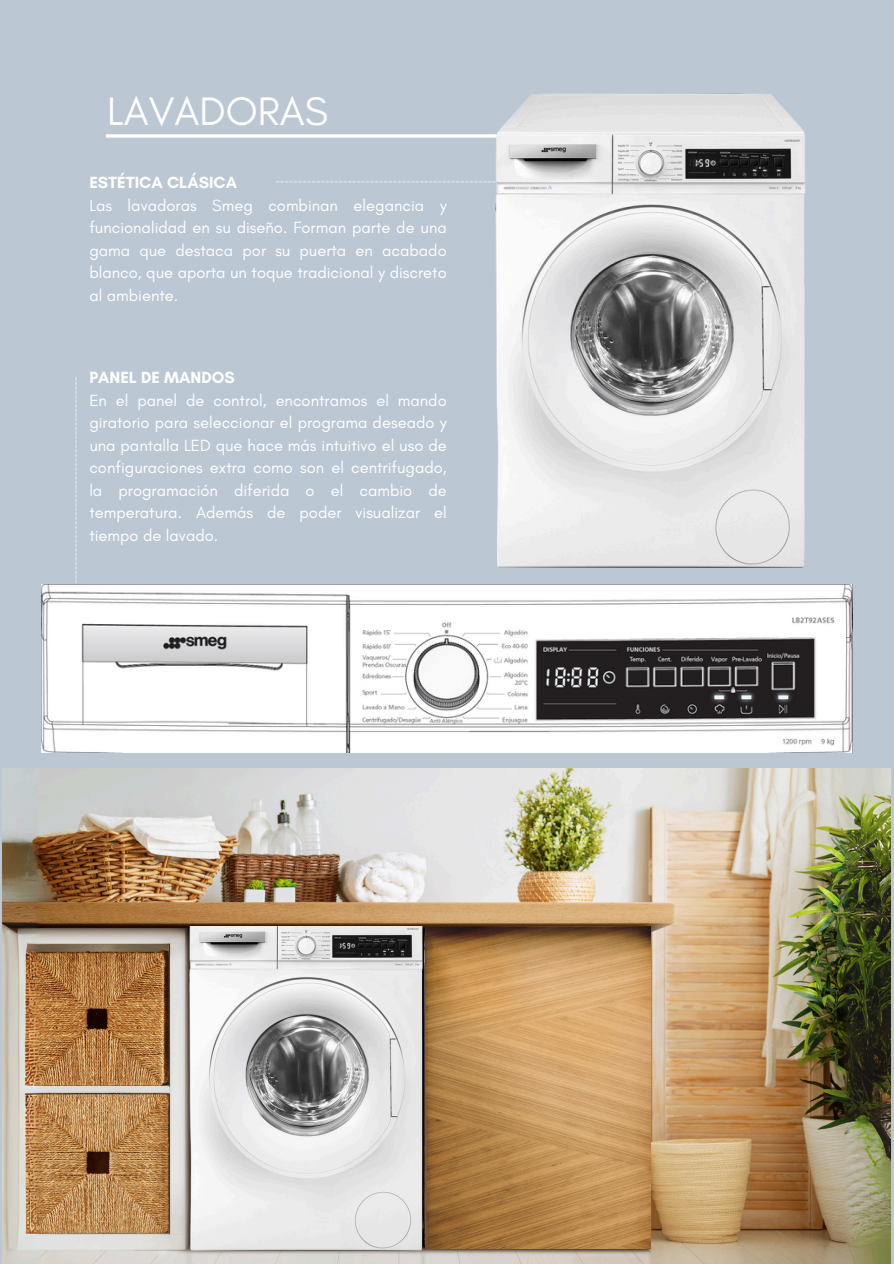
<style>
.page{position:relative;width:894px;height:1264px;background:#fff}
.page>*{position:absolute;margin:0;border:0;box-sizing:border-box;transform-origin:0 0}
.t1{font:40.5px "Glacial Indifference";color:#fff}
.t2{font:16.5px/22.5px "Glacial Indifference";color:#fff;text-align:justify}
.t3{font:700 16.5px "Glacial Indifference";color:#fff}
</style>
<div class="page">
<div style="left:0;top:0;width:893px;height:1263px;background:#bcc7d4"></div>
<svg style="left:106px;top:134px;width:384px;height:4px"></svg>
<svg style="left:276px;top:181px;width:214px;height:1px"></svg>
<img style="left:490px;top:94px;width:316px;height:473px">
<svg style="left:75px;top:377px;width:2px;height:206px"></svg>
<img style="left:41px;top:584px;width:810px;height:168px">
<img style="left:3px;top:768px;width:887px;height:495px">
<img style="left:425px;top:926px;width:225px;height:322px">
<img style="left:185px;top:926px;width:240px;height:324px">
<p class="t1" style="left:107px;top:87px;width:222px">LAVADORAS</p>
<p class="t3" style="left:89px;top:172px;width:149px">ESTÉTICA CLÁSICA</p>
<p class="t2" style="left:89px;top:194px;width:359px">Las lavadoras Smeg combinan elegancia y funcionalidad en su diseño. Forman parte de una gama que destaca por su puerta en acabado blanco, que aporta un toque tradicional y discreto al ambiente.</p>
<p class="t3" style="left:89px;top:368px;width:147px">PANEL DE MANDOS</p>
<p class="t2" style="left:89px;top:389px;width:359px">En el panel de control, encontramos el mando giratorio para seleccionar el programa deseado y una pantalla LED que hace más intuitivo el uso de configuraciones extra como son el centrifugado, la programación diferida o el cambio de temperatura. Además de poder visualizar el tiempo de lavado.</p>
</div>
